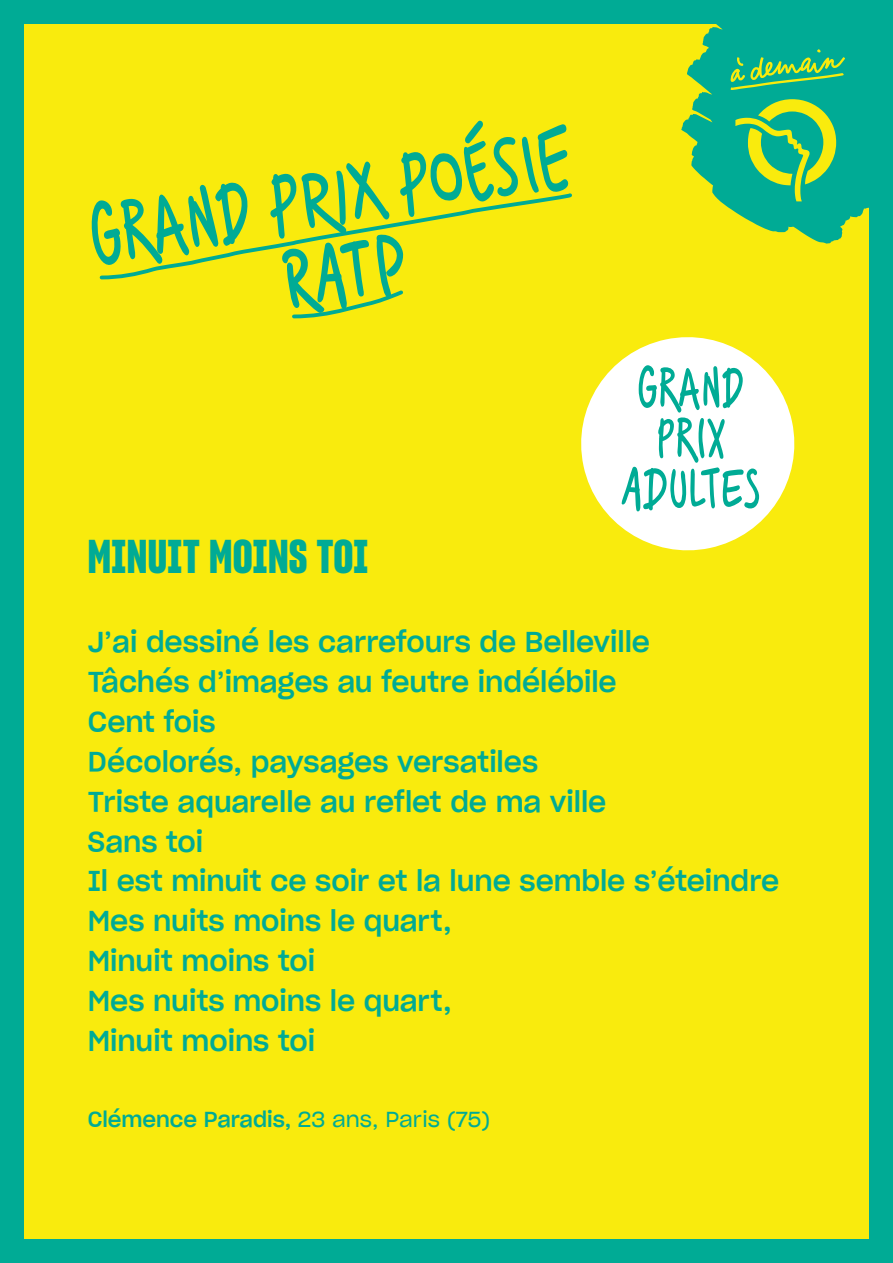
<style>
.page{position:relative;width:893px;height:1263px;background:#00ab95}
.page>*{position:absolute;margin:0;border:0;box-sizing:border-box;transform-origin:0 0}
.t1{font:91.35px/77.4px "Ademain";color:#00ab95;text-align:center}
.t2{font:60px/50.1px "Ademain";color:#00ab95;text-align:center}
.t3{font:46.05px "Sharp Grotesk Bold 14";letter-spacing:.01em;color:#00ab95}
.t4{font:28.05px/39.9px "Sharp Grotesk Medium 20";color:#00ab95}
.t5{font:21.15px "Sharp Grotesk Medium 20";color:#00ab95}
.s1{font-family:"Sharp Grotesk Book 20"}
</style>
<div class="page">
<div style="left:24px;top:24px;width:845px;height:1215px;background:#f9eb0d"></div>
<svg style="left:681px;top:24px;width:188px;height:220px;fill:#00ab95"></svg>
<svg style="left:729px;top:49px;width:116px;height:152px"></svg>
<svg style="left:292px;top:290px;width:111px;height:29px"></svg>
<svg style="left:99px;top:193px;width:473px;height:87px"></svg>
<svg style="left:581px;top:337px;width:214px;height:214px;fill:#fff"></svg>
<h1 class="t1" style="left:83px;top:196px;width:488px;rotate:-9deg">GRAND PRIX POÉSIE<br>RATP</h1>
<h3 class="t3" style="left:88px;top:525px;width:282px">MINUIT MOINS TOI</h3>
<h2 class="t2" style="left:621px;top:362px;width:141px">GRAND<br>PRIX<br>ADULTES</h2>
<p class="t4" style="left:88px;top:620px;width:693px">J’ai dessiné les carrefours de Belleville<br>Tâchés d’images au feutre indélébile<br>Cent fois<br>Décolorés, paysages versatiles<br>Triste aquarelle au reflet de ma ville<br>Sans toi<br>Il est minuit ce soir et la lune semble s’éteindre<br>Mes nuits moins le quart,<br>Minuit moins toi<br>Mes nuits moins le quart,<br>Minuit moins toi</p>
<p class="t5" style="left:88px;top:1101px;width:404px">Clémence Paradis, <span class="s1">23 ans, Paris (75)</span></p>
</div>
